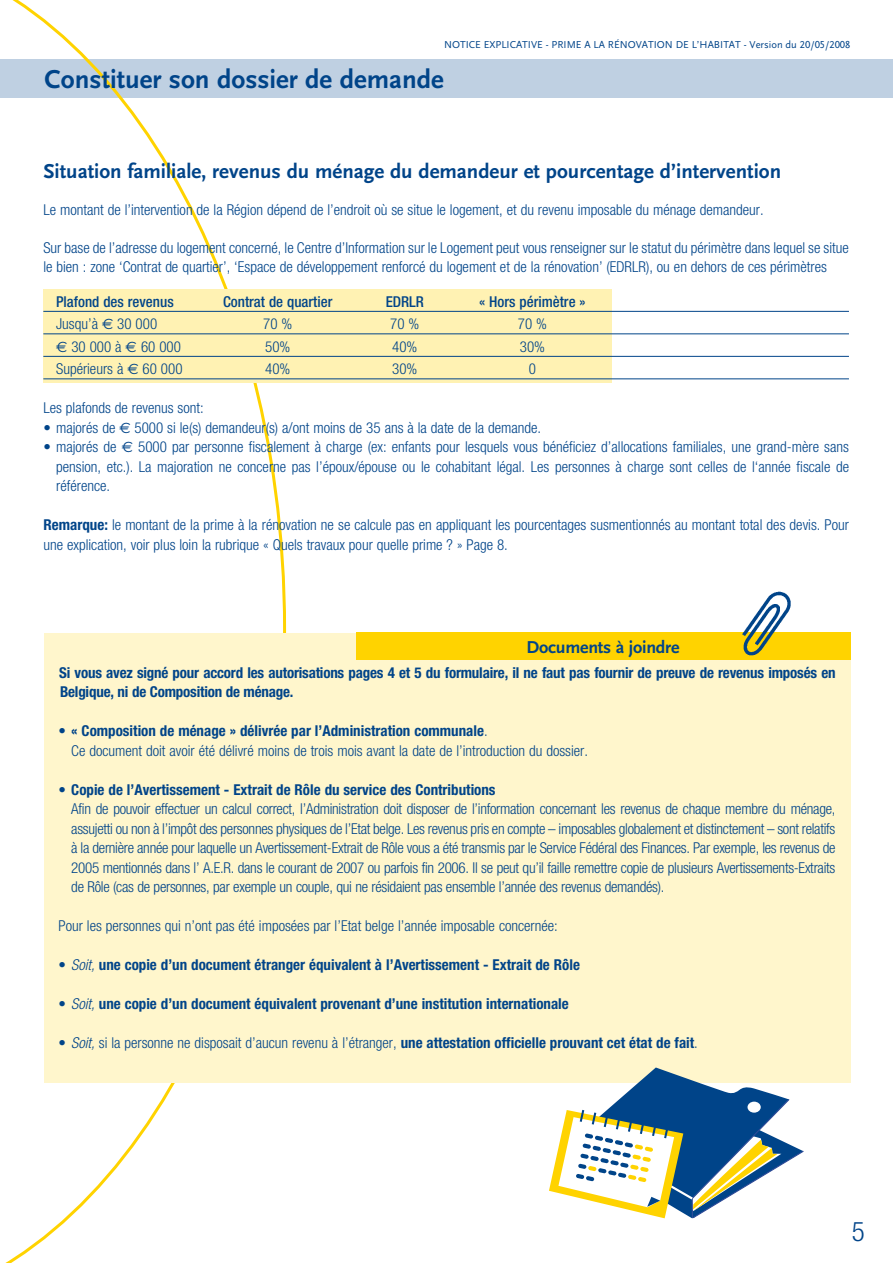
<style>
.page{position:relative;width:893px;height:1263px;background:#fff}
.page>*{position:absolute;margin:0;border:0;box-sizing:border-box;transform-origin:0 0}
.t1{font:700 27px "Scala Sans LF";color:#004489}
.t2{font:300 condensed 27px "Helvetica Neue LT Std";color:#004489}
.t3{font:700 21px "Scala Sans LF";color:#004489}
.t4{font:700 18px "Scala Sans LF";color:#004489}
.t5{font:300 condensed 15px/19.5px "Helvetica Neue LT Std";color:#004489}
.t6{font:300 condensed 15px/19.5px "Helvetica Neue LT Std";letter-spacing:-.02em;color:#004489}
.t7{font:700 condensed 15px/19.5px "Helvetica Neue LT Std";color:#004489}
.t8{font:500 condensed 15px "Helvetica Neue LT Std";color:#004489}
.t9{font:10.5px "Scala Sans LF";color:#004489}
.s1{font-family:"Euro Sans";font-weight:400;font-stretch:normal}
.s2{font-weight:700}
.s3{font-weight:300}
.s4{font-weight:300;font-style:italic}
.s5{font-style:italic}
</style>
<div class="page">
<div style="left:0;top:60px;width:893px;height:38px;background:#bfd0e2"></div>
<svg style="left:0;top:0;width:286px;height:1263px"></svg>
<div style="left:43px;top:290px;width:569px;height:93px;background:#fff2b3"></div>
<hr style="left:43px;top:311px;width:806px;height:1px;background:#004489">
<hr style="left:43px;top:333px;width:806px;height:1px;background:#004489">
<hr style="left:43px;top:356px;width:806px;height:1px;background:#004489">
<hr style="left:43px;top:378px;width:806px;height:1px;background:#004489">
<div style="left:44px;top:632px;width:806px;height:450px;background:#fff6cc"></div>
<div style="left:356px;top:633px;width:494px;height:27px;background:#ffd300"></div>
<img style="left:734px;top:591px;width:63px;height:65px">
<svg style="left:549px;top:1067px;width:255px;height:151px"></svg>
<p class="t9" style="left:444px;top:39px;width:183px">NOTICE EXPLICATIVE - PRI ME A LA RÉNOVATION</p>
<p class="t9" style="left:676px;top:39px;width:51px">DE L’HABITAT</p>
<p class="t9" style="left:744px;top:39px;width:108px">- VERSION DU 20/05/2008</p>
<h1 class="t1" style="left:45px;top:65px;width:401px">Constituer son dossier de demande</h1>
<h2 class="t3" style="left:43px;top:160px;width:739px">Situation familiale, revenus du ménage du demandeur et pourcentage d’intervention</h2>
<p class="t5" style="left:43px;top:200px;width:722px">Le montant de l’intervention de la Région dépend de l’endroit où se situe le logement, et du revenu imposable du ménage demandeur.</p>
<p class="t5" style="left:43px;top:238px;width:807px">Sur base de l’adresse du logement concerné, le Centre d’Information sur le Logement peut vous renseigner sur le statut du périmètre dans lequel se situe le bien : zone ‘Contrat de quartier’, ‘Espace de développement renforcé du logement et de la rénovation’ (EDRLR), ou en dehors de ces périmètres</p>
<p class="t8" style="left:56px;top:292px;width:119px">Plafond des revenus</p>
<p class="t8" style="left:223px;top:292px;width:111px">Contrat de quartier</p>
<p class="t8" style="left:386px;top:292px;width:40px">EDRLR</p>
<p class="t8" style="left:479px;top:292px;width:108px">« Hors périmètre »</p>
<p class="t5" style="left:56px;top:314px;width:103px">Jusqu’à <span class="s1">?</span> 30 000</p>
<p class="t5" style="left:263px;top:314px;width:31px">70 %</p>
<p class="t5" style="left:390px;top:314px;width:31px">70 %</p>
<p class="t5" style="left:518px;top:314px;width:31px">70 %</p>
<p class="t5" style="left:56px;top:337px;width:126px"><span class="s1">?</span> 30 000 à <span class="s1">?</span> 60 000</p>
<p class="t5" style="left:265px;top:337px;width:27px">50%</p>
<p class="t5" style="left:392px;top:337px;width:27px">40%</p>
<p class="t5" style="left:520px;top:337px;width:27px">30%</p>
<p class="t5" style="left:56px;top:359px;width:128px">Supérieurs à <span class="s1">?</span> 60 000</p>
<p class="t5" style="left:265px;top:359px;width:27px">40%</p>
<p class="t5" style="left:392px;top:359px;width:27px">30%</p>
<p class="t5" style="left:529px;top:359px;width:9px">0</p>
<p class="t5" style="left:43px;top:398px;width:162px">Les plafonds de revenus sont:</p>
<p class="t5" style="left:43px;top:418px;width:499px">• majorés de <span class="s1">?</span> 5000 si le(s) demandeur(s) a/ont moins de 35 ans à la date de la demande.</p>
<p class="t5" style="left:56px;top:437px;width:794px;text-align:justify;text-indent:-13px">• majorés de <span class="s1">?</span> 5000 par personne fiscalement à charge (ex: enfants pour lesquels vous bénéficiez d’allocations familiales, une grand-mère sans pension, etc.). La majoration ne concerne pas l’époux/épouse ou le cohabitant légal. Les personnes à charge sont celles de l‘année fiscale de référence.</p>
<p class="t5" style="left:44px;top:515px;width:807px"><span class="s2">Remarque:</span> le montant de la prime à la rénovation ne se calcule pas en appliquant les pourcentages susmentionnés au montant total des devis. Pour une explication, voir plus loin la rubrique « Quels travaux pour quelle prime ? » page 8.</p>
<p class="t4" style="left:526px;top:637px;width:154px">Documents à joindre</p>
<p class="t7" style="left:59px;top:662px;width:778px">Si vous avez signé pour accord les autorisations pages 4 et 5 du formulaire, il ne faut pas fournir de preuve de revenus imposés en<br>Belgique, ni de Composition de ménage.</p>
<p class="t5" style="left:71px;top:721px;width:518px;text-indent:-13px">• <span class="s2">« Composition de ménage » délivrée par l’Administration communale</span>.<br>Ce document doit avoir été délivré moins de trois mois avant la date de l’introduction du dossier.</p>
<p class="t6" style="left:71px;top:779px;width:766px;text-indent:-13px">• <span class="s2">Copie de l’Avertissement - Extrait de Rôle du service des Contributions<br></span>Afin de pouvoir effectuer un calcul correct, l’Administration doit disposer de l’information concernant les revenus de chaque membre du ménage, assujetti ou non à l’impôt des personnes physiques de l’Etat belge. Les revenus pris en compte – imposables globalement et distinctement – sont relatifs à la dernière année pour laquelle un Avertissement-Extrait de Rôle vous a été transmis par le Service Fédéral des Finances. Par exemple, les revenus de 2005 mentionnés dans l’ A.E.R. dans le courant de 2007 ou parfois fin 2006. Il se peut qu’il faille remettre copie de plusieurs Avertissements-Extraits de Rôle (cas de personnes, par exemple un couple, qui ne résidaient pas ensemble l’année des revenus demandés).</p>
<p class="t5" style="left:59px;top:916px;width:501px">Pour les personnes qui n’ont pas été imposées par l’Etat belge l’année imposable concernée:</p>
<p class="t7" style="left:59px;top:955px;width:523px"><span class="s3">•</span> <span class="s4">Soit,</span> une copie d’un document étranger équivalent à l’Avertissement - Extrait de Rôle</p>
<p class="t7" style="left:59px;top:994px;width:512px">• <span class="s4">Soit,</span> une copie d’un document équivalent provenant d’une institution internationale</p>
<p class="t5" style="left:59px;top:1033px;width:641px">• <span class="s5">Soit,</span> si la personne ne disposait d’aucun revenu à l’étranger, <span class="s2">une attestation officielle prouvant cet état de fait</span>.</p>
<h1 class="t2" style="left:852px;top:1216px;width:14px">5</h1>
</div>
